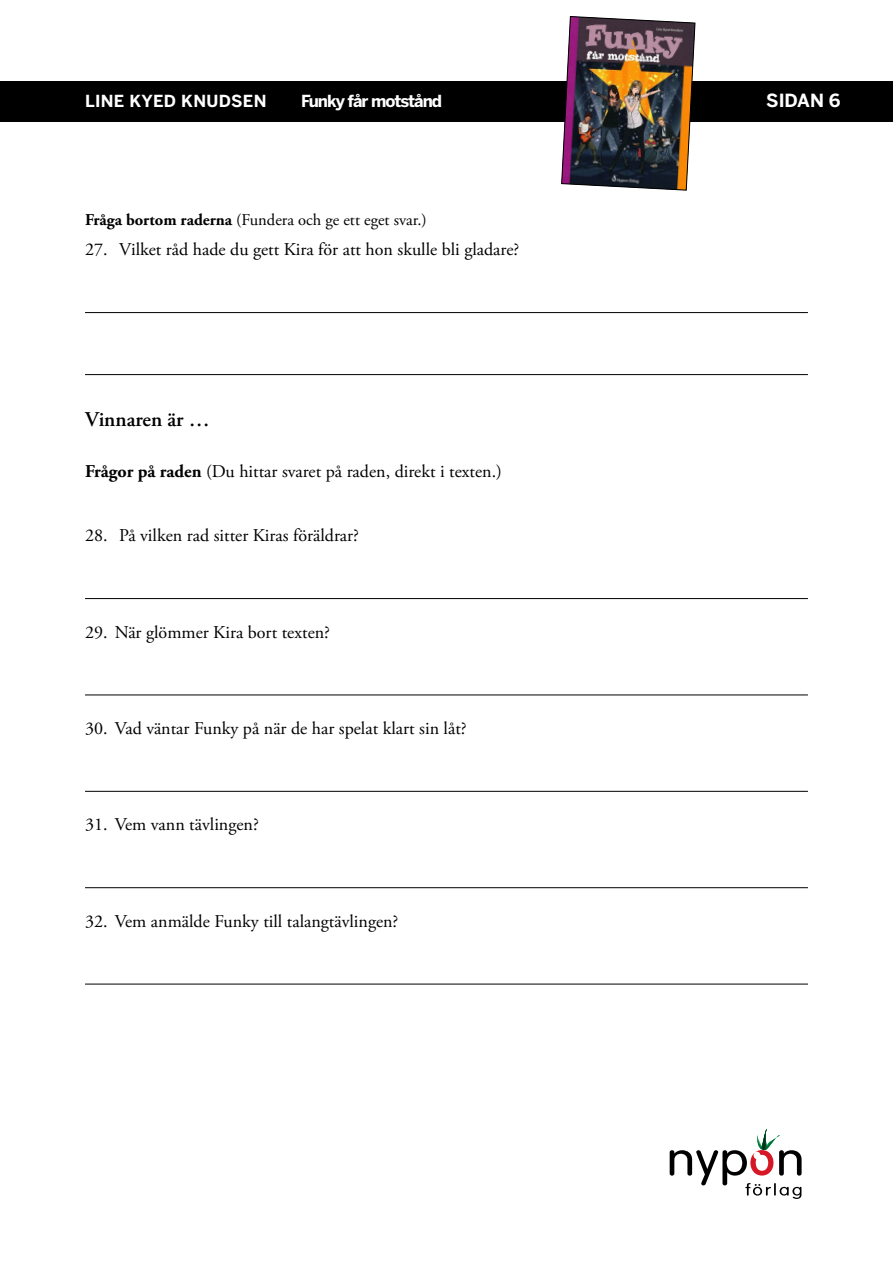
<style>
.page{position:relative;width:893px;height:1263px;background:#fff}
.page>*{position:absolute;margin:0;border:0;box-sizing:border-box;transform-origin:0 0}
.t1{font:600 21px "Adobe Garamond Pro";color:#000}
.t2{font:18px "Adobe Garamond Pro";color:#000}
.t3{font:700 18px "Benton Sans";color:#fff}
.t4{font:16.5px "Adobe Garamond Pro";color:#000}
.t5{font:700 16.5px "Benton Sans";letter-spacing:-.06em;color:#fff}
.t6{font:700 16.5px "Benton Sans";letter-spacing:.02em;color:#fff}
.s1{font-weight:700}
</style>
<div class="page">
<div style="left:0;top:81px;width:893px;height:40px;background:#000"></div>
<svg style="left:670px;top:1128px;width:132px;height:71px"></svg>
<img style="left:561px;top:16px;width:135px;height:175px">
<hr style="left:85px;top:312px;width:723px;height:1px;background:#000">
<hr style="left:85px;top:374px;width:723px;height:1px;background:#000">
<hr style="left:85px;top:598px;width:723px;height:1px;background:#000">
<hr style="left:85px;top:694px;width:723px;height:1px;background:#000">
<hr style="left:85px;top:791px;width:723px;height:1px;background:#000">
<hr style="left:85px;top:887px;width:723px;height:1px;background:#000">
<hr style="left:85px;top:984px;width:723px;height:1px;background:#000">
<p class="t6" style="left:85px;top:91px;width:183px">LINE KYED KNUDSEN</p>
<p class="t5" style="left:301px;top:91px;width:143px">Funky får motstånd</p>
<p class="t3" style="left:766px;top:90px;width:76px">SIDAN 6</p>
<p class="t4" style="left:85px;top:209px;width:343px"><span class="s1">Fråga bortom raderna</span> (Fundera och ge ett eget svar.)</p>
<p class="t2" style="left:85px;top:239px;width:436px">27. Vilket råd hade du gett Kira för att hon skulle bli gladare?</p>
<p class="t1" style="left:85px;top:407px;width:126px">Vinnaren är …</p>
<p class="t2" style="left:85px;top:460px;width:418px"><span class="s1">Frågor på raden</span> (Du hittar svaret på raden, direkt i texten.)</p>
<p class="t2" style="left:85px;top:525px;width:275px">28. På vilken rad sitter Kiras föräldrar?</p>
<p class="t2" style="left:85px;top:621px;width:246px">29. När glömmer Kira bort texten?</p>
<p class="t2" style="left:85px;top:717px;width:383px">30. Vad väntar Funky på när de har spelat klart sin låt?</p>
<p class="t2" style="left:85px;top:814px;width:175px">31. Vem vann tävlingen?</p>
<p class="t2" style="left:85px;top:910px;width:315px">32. Vem anmälde Funky till talangtävlingen?</p>
</div>
